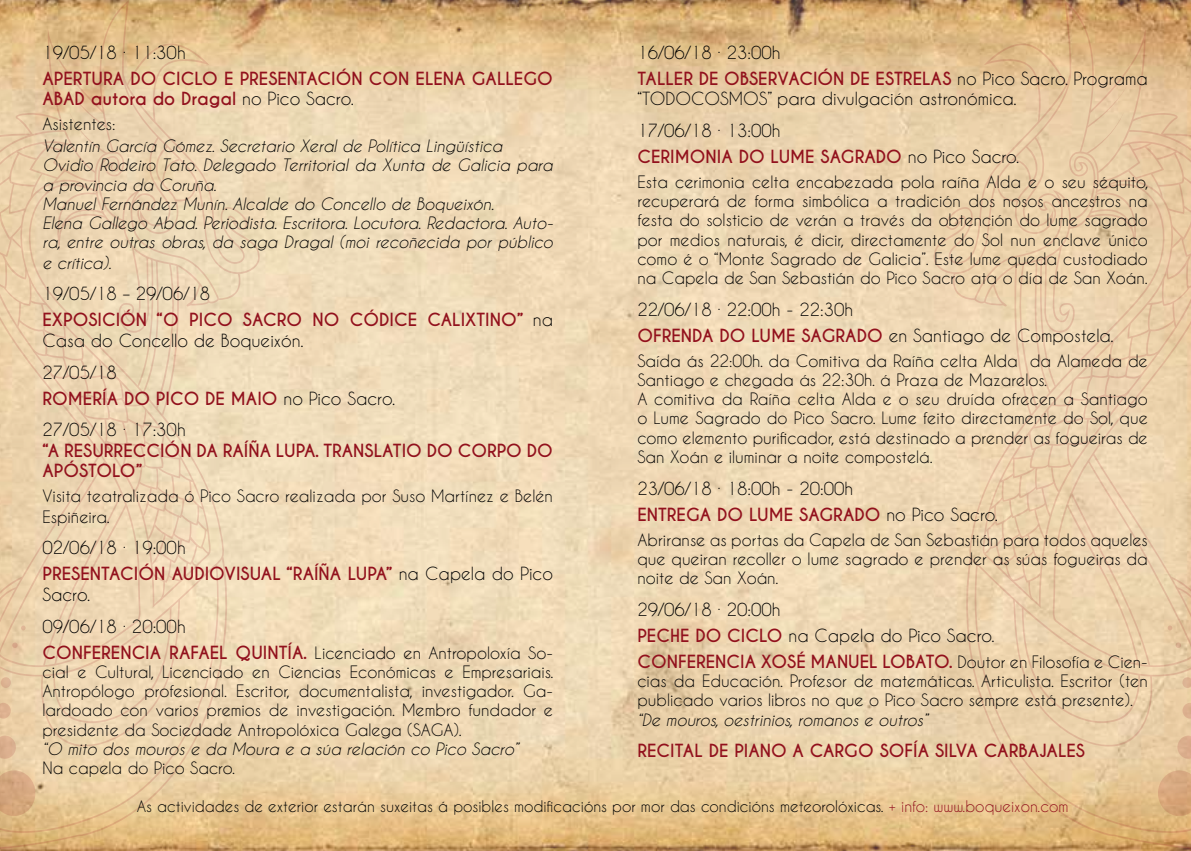
<style>
.page{position:relative;width:1191px;height:851px;background:#fff}
.page>*{position:absolute;margin:0;border:0;box-sizing:border-box;transform-origin:0 0}
.t1{font:700 17px/26px "Caviar Dreams";color:#92111d}
.t2{font:17px/31.8px "Caviar Dreams";color:#000}
.t3{font:16px/19.2px "Caviar Dreams";color:#000}
.t4{font:italic 16px/19.4px "Caviar Dreams";color:#000}
.t5{font:15px "Caviar Dreams";color:#000}
.s1{font-weight:400;color:#000}
.s2{font-weight:700;color:#92111d}
.s3{font-weight:700;font-size:17px;color:#92111d}
.s4{font-weight:400;font-size:16px;color:#000}
.s5{color:#92111d}
</style>
<div class="page">
<img style="left:260px;top:0;width:673px;height:850px">
<svg style="left:0;top:0;width:260px;height:850px;background:#e9cea4"></svg>
<svg style="left:0;top:770px;width:36px;height:46px;background:#d8ac82"></svg>
<svg style="left:0;top:735px;width:16px;height:23px"></svg>
<svg style="left:0;top:702px;width:11px;height:16px"></svg>
<div style="left:1px;top:677px;width:10px;height:11px;background:#ddb494;border-radius:50%"></div>
<svg style="left:12px;top:642px;width:6px;height:6px"></svg>
<svg style="left:21px;top:625px;width:5px;height:5px"></svg>
<svg style="left:0;top:142px;width:209px;height:457px;background:#ecd4b1"></svg>
<svg style="left:65px;top:83px;width:42px;height:71px;background:#e6caa4"></svg>
<svg style="left:933px;top:0;width:258px;height:850px;background:#e6c79b"></svg>
<svg style="left:1157px;top:770px;width:34px;height:46px;background:#d8aa7e"></svg>
<svg style="left:1177px;top:735px;width:14px;height:23px"></svg>
<svg style="left:1182px;top:702px;width:9px;height:16px"></svg>
<svg style="left:1182px;top:677px;width:9px;height:11px"></svg>
<svg style="left:1175px;top:642px;width:6px;height:6px"></svg>
<svg style="left:1167px;top:625px;width:5px;height:5px"></svg>
<svg style="left:984px;top:142px;width:207px;height:457px;background:#ebd0aa"></svg>
<svg style="left:1086px;top:83px;width:42px;height:71px;background:#e8cba5"></svg>
<p class="t2" style="left:43px;top:36px;width:145px">19/05/18 · 11:30h</p>
<p class="t1" style="left:43px;top:69px;width:512px;line-height:20.4px">APERTURA DO CICLO E PRESENTACIÓN CON ELENA GALLEGO<br>ABAD autora do Dragal <span class="s1">no Pico Sacro.</span></p>
<p class="t3" style="left:43px;top:114px;width:74px">Asistentes:</p>
<p class="t4" style="left:43px;top:136px;width:512px">Valentín García Gómez. Secretario Xeral de Política Lingüística Ovidio Rodeiro Tato. Delegado Territorial da Xunta de Galicia para a provincia da Coruña.<br>Manuel Fernández Munín. Alcalde do Concello de Boqueixón.<br>Elena Gallego Abad. Periodista. Escritora. Locutora. Redactora. Auto&shy;ra, entre outras obras, da saga Dragal (moi recoñecida por público e crítica).</p>
<p class="t1" style="left:43px;top:281px;width:512px"><span class="s1">19/05/18 – 29/06/18<br></span>EXPOSICIÓN “O PICO SACRO NO CÓDICE CALIXTINO” <span class="s1">na</span></p>
<p class="t2" style="left:43px;top:324px;width:262px">Casa do Concello de Boqueixón.<br>27/05/18</p>
<p class="t2" style="left:43px;top:382px;width:354px"><span class="s2">ROMERÍA DO PICO DE MAIO</span> no Pico Sacro.<br>27/05/18 · 17:30h</p>
<p class="t1" style="left:43px;top:440px;width:512px;line-height:20.4px">“A RESURRECCIÓN DA RAÍÑA LUPA. TRANSLATIO DO CORPO DO<br>APÓSTOLO”</p>
<p class="t3" style="left:43px;top:485px;width:512px;line-height:20.4px">Visita teatralizada ó Pico Sacro realizada por Suso Martínez e Belén<br>Espiñeira.</p>
<p class="t1" style="left:43px;top:535px;width:512px"><span class="s1">02/06/18 · 19:00h<br></span>PRESENTACIÓN AUDIOVISUAL “RAÍÑA LUPA” <span class="s1">na Capela do Pico</span></p>
<p class="t2" style="left:43px;top:578px;width:145px">Sacro.<br>09/06/18 · 20:00h</p>
<p class="t3" style="left:43px;top:642px;width:512px;text-align:justify"><span class="s3">CONFERENCIA RAFAEL QUINTÍA.</span> Licenciado en Antropoloxía So&shy;cial e Cultural, Licenciado en Ciencias Económicas e Empresariais.<br>Antropólogo profesional. Escritor, documentalista, investigador. Ga&shy;lardoado con varios premios de investigación. Membro fundador e presidente da Sociedade Antropolóxica Galega (SAGA).</p>
<p class="t4" style="left:43px;top:738px;width:477px">“O mito dos mouros e da Moura e a súa relación co Pico Sacro”</p>
<p class="t3" style="left:43px;top:757px;width:194px">Na capela do Pico Sacro.</p>
<p class="t2" style="left:637px;top:39px;width:512px;line-height:26px">16/06/18 · 23:00h<br><span class="s2">TALLER DE OBSERVACIÓN DE ESTRELAS</span> no Pico Sacro. Programa</p>
<p class="t2" style="left:637px;top:82px;width:381px">“TODOCOSMOS” para divulgación astronómica.<br>17/06/18 · 13:00h</p>
<p class="t1" style="left:637px;top:144px;width:383px">CERIMONIA DO LUME SAGRADO <span class="s1">no Pico Sacro.</span></p>
<p class="t3" style="left:637px;top:172px;width:512px;text-align:justify">Esta cerimonia celta encabezada pola raíña Alda e o seu séquito, recuperará de forma simbólica a tradición dos nosos ancestros na festa do solsticio de verán a través da obtención do lume sagrado por medios naturais, é dicir, directamente do Sol nun enclave único como é o “Monte Sagrado de Galicia”. Este lume queda custodiado na Capela de San Sebastián do Pico Sacro ata o día de San Xoán.</p>
<p class="t2" style="left:637px;top:296px;width:478px;line-height:26px">22/06/18 · 22:00h - 22:30h<br><span class="s2">OFRENDA DO LUME SAGRADO</span> en Santiago de Compostela.</p>
<p class="t3" style="left:637px;top:350px;width:512px">Saída ás 22:00h. da Comitiva da Raíña celta Alda da Alameda de Santiago e chegada ás 22:30h. á Praza de Mazarelos.<br>A comitiva da Raíña celta Alda e o seu druída ofrecen a Santiago o Lume Sagrado do Pico Sacro. Lume feito directamente do Sol, que como elemento purificador, está destinado a prender as fogueiras de San Xoán e iluminar a noite compostelá.</p>
<p class="t2" style="left:637px;top:474px;width:362px;line-height:26px">23/06/18 · 18:00h - 20:00h<br><span class="s2">ENTREGA DO LUME SAGRADO</span> no Pico Sacro.</p>
<p class="t3" style="left:637px;top:529px;width:512px;text-align:justify">Abriranse as portas da Capela de San Sebastián para todos aqueles que queiran recoller o lume sagrado e prender as súas fogueiras da noite de San Xoán.</p>
<p class="t1" style="left:637px;top:596px;width:512px"><span class="s1">29/06/18 · 20:00h<br></span>PECHE DO CICLO <span class="s1">na Capela do Pico Sacro.<br></span>CONFERENCIA XOSÉ MANUEL LOBATO. <span class="s4">Doutor en Filosofía e Cien-</span></p>
<p class="t3" style="left:637px;top:671px;width:512px">cias da Educación. Profesor de matemáticas. Articulista. Escritor (ten publicado varios libros no que o Pico Sacro sempre está presente).</p>
<p class="t4" style="left:637px;top:709px;width:292px">“De mouros, oestrinios, romanos e outros”</p>
<p class="t1" style="left:637px;top:738px;width:449px">RECITAL DE PIANO A CARGO SOFÍA SILVA CARBAJALES</p>
<p class="t5" style="left:137px;top:796px;width:933px">As actividades de exterior estarán suxeitas á posibles modificacións por mor das condicións meteorolóxicas. <span class="s5">+ info: www.boqueixon.com</span></p>
</div>
